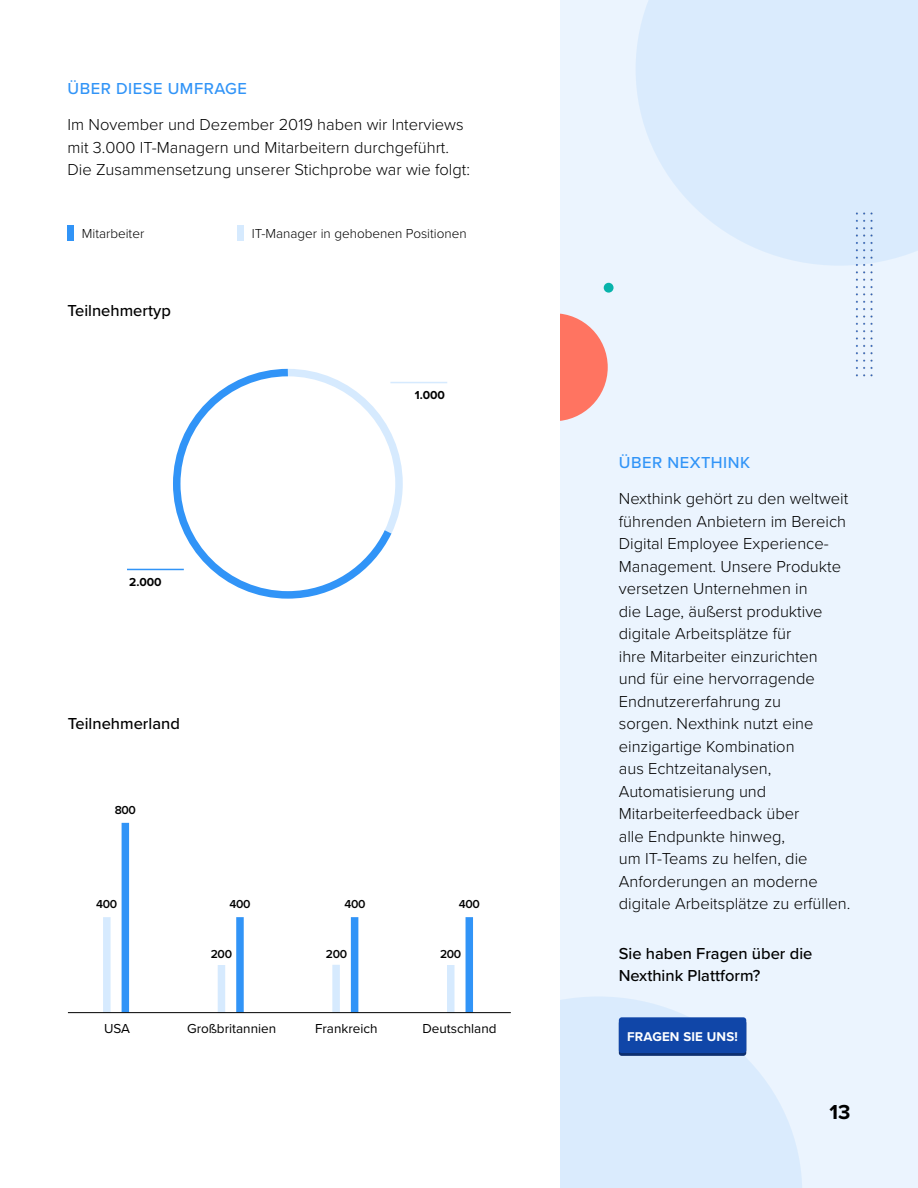
<style>
.page{position:relative;width:918px;height:1188px;background:#fff}
.page>*{position:absolute;margin:0;border:0;box-sizing:border-box;transform-origin:0 0}
.t1{font:700 21px "Proxima Nova";color:#000}
.t2{font:300 16.5px/22.5px "Proxima Nova";color:#000}
.t3{font:500 16.5px/22.5px "Proxima Nova";color:#000}
.t4{font:500 16.5px "Proxima Nova";letter-spacing:.03em;color:#3194f7}
.t5{font:300 13.5px "Proxima Nova";color:#000}
.t6{font:13.5px "Proxima Nova";color:#000}
.t7{font:700 13.2px "Proxima Nova";letter-spacing:.015em;color:#fff}
.t8{font:600 12px "Proxima Nova";letter-spacing:-.03em;color:#000}
.t9{font:700 12px "Proxima Nova";color:#000}
</style>
<div class="page">
<div style="left:561px;top:0;width:357px;height:1188px;background:#ebf4fe"></div>
<svg style="left:561px;top:313px;width:47px;height:108px"></svg>
<svg style="left:560px;top:996px;width:242px;height:192px;fill:#daebfd"></svg>
<svg style="left:636px;top:0;width:282px;height:266px;fill:#daebfd"></svg>
<div style="left:619px;top:1020px;width:127px;height:36px;background:#0d2f6f;border-radius:3px"></div>
<div style="left:619px;top:1017px;width:127px;height:36px;background:#1046a8;border-radius:3px"></div>
<img style="left:854px;top:210px;width:20px;height:167px">
<div style="left:604px;top:283px;width:10px;height:10px;background:#08b3ab;border-radius:50%"></div>
<div style="left:68px;top:225px;width:6px;height:16px;background:#3194f7"></div>
<div style="left:237px;top:225px;width:7px;height:16px;background:#d6eafe"></div>
<svg style="left:398px;top:383px;width:9px;height:133px"></svg>
<svg style="left:169px;top:368px;width:229px;height:231px"></svg>
<hr style="left:127px;top:569px;width:57px;height:1px;background:#3194f7">
<hr style="left:390px;top:382px;width:57px;height:1px;background:#d6eafe">
<div style="left:103px;top:917px;width:8px;height:95px;background:#d6eafe"></div>
<div style="left:122px;top:823px;width:7px;height:189px;background:#3194f7"></div>
<div style="left:218px;top:965px;width:7px;height:47px;background:#d6eafe"></div>
<div style="left:236px;top:917px;width:8px;height:95px;background:#3194f7"></div>
<div style="left:332px;top:965px;width:8px;height:47px;background:#d6eafe"></div>
<div style="left:351px;top:917px;width:7px;height:95px;background:#3194f7"></div>
<div style="left:447px;top:965px;width:8px;height:47px;background:#d6eafe"></div>
<div style="left:466px;top:917px;width:7px;height:95px;background:#3194f7"></div>
<hr style="left:68px;top:1012px;width:443px;height:1px;background:#000">
<p class="t4" style="left:68px;top:80px;width:181px">ÜBER DIESE UMFRAGE</p>
<p class="t2" style="left:68px;top:114px;width:404px">Im November und Dezember 2019 haben wir Interviews mit 3.000 IT-Managern und Mitarbeitern durchgeführt.<br>Die Zusammensetzung unserer Stichprobe war wie folgt:</p>
<p class="t5" style="left:82px;top:227px;width:64px">Mitarbeiter</p>
<p class="t5" style="left:252px;top:227px;width:217px">IT-Manager in gehobenen Positionen</p>
<p class="t3" style="left:68px;top:300px;width:105px">Teilnehmertyp</p>
<p class="t9" style="left:129px;top:577px;width:34px">2.000</p>
<p class="t3" style="left:68px;top:712px;width:114px">Teilnehmerland</p>
<p class="t8" style="left:115px;top:805px;width:23px">800</p>
<p class="t8" style="left:96px;top:899px;width:23px">400</p>
<p class="t8" style="left:229px;top:899px;width:23px">400</p>
<p class="t8" style="left:211px;top:949px;width:23px">200</p>
<p class="t9" style="left:415px;top:390px;width:32px">1.000</p>
<p class="t8" style="left:345px;top:899px;width:23px">400</p>
<p class="t8" style="left:326px;top:949px;width:23px">200</p>
<p class="t8" style="left:459px;top:899px;width:23px">400</p>
<p class="t8" style="left:440px;top:949px;width:23px">200</p>
<p class="t6" style="left:104px;top:1022px;width:28px">USA</p>
<p class="t6" style="left:187px;top:1022px;width:91px">Großbritannien</p>
<p class="t6" style="left:315px;top:1022px;width:64px">Frankreich</p>
<p class="t6" style="left:422px;top:1022px;width:76px">Deutschland</p>
<p class="t4" style="left:619px;top:454px;width:133px">ÜBER NEXTHINK</p>
<p class="t2" style="left:619px;top:488px;width:233px">Nexthink gehört zu den weltweit führenden Anbietern im Bereich<br>Digital Employee Experience-<br>Management. Unsere Produkte versetzen Unternehmen in<br>die Lage, äußerst produktive digitale Arbeitsplätze für<br>ihre Mitarbeiter einzurichten<br>und für eine hervorragende<br>Endnutzererfahrung zu<br>sorgen. Nexthink nutzt eine einzigartige Kombination<br>aus Echtzeitanalysen,<br>Automatisierung und<br>Mitarbeiterfeedback über<br>alle Endpunkte hinweg,<br>um IT-Teams zu helfen, die<br>Anforderungen an moderne digitale Arbeitsplätze zu erfüllen.</p>
<p class="t3" style="left:619px;top:942px;width:195px">Sie haben Fragen über die<br>Nexthink Plattform?</p>
<p class="t7" style="left:627px;top:1031px;width:112px">FRAGEN SIE UNS!</p>
<p class="t1" style="left:830px;top:1103px;width:22px">13</p>
</div>
